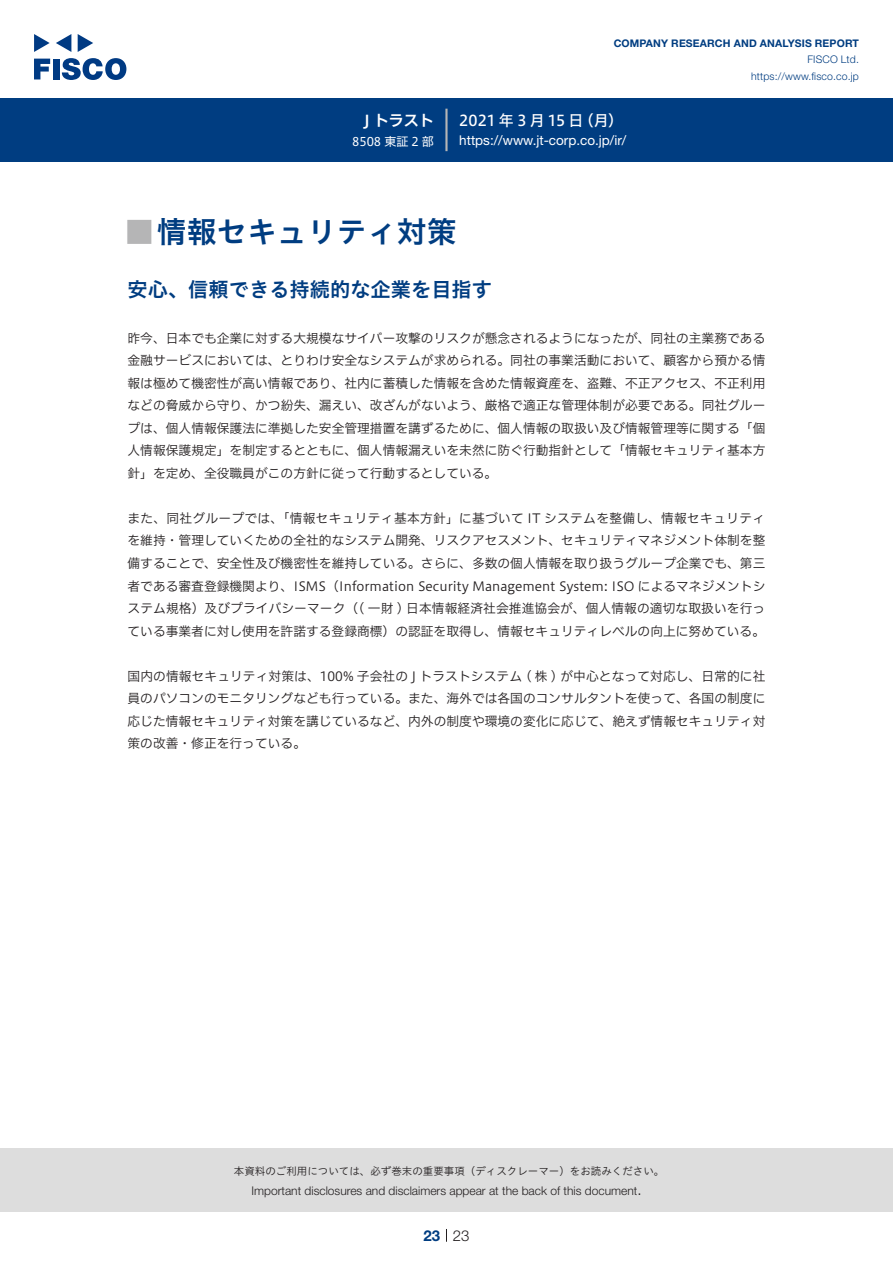
<style>
.page{position:relative;width:893px;height:1263px;background:#fff}
.page>*{position:absolute;margin:0;border:0;box-sizing:border-box;transform-origin:0 0}
.t1{font:30px "Hiragino UD Sans Std N W6";color:#003d81}
.t2{font:700 24px "Koz Go Pro";color:#b5b5b6}
.中タイトル{font:20.25px "Hiragino UD Sans Std W6";color:#003d81}
.t3{font:15px "Hiragino UD Sans F Std N W5";color:#fff}
.t4{font:15px "Hiragino UD Sans F Std N W6";color:#fff}
.t5{font:300 15px "Helvetica Neue LT Std";color:#231f20}
.t6{font:700 15px "Helvetica Neue LT Std";color:#003d81}
.t7{font:13.5px "Helvetica Neue LT Std";color:#fff}
.本文{font:12.75px/22.5px "Hiragino UD Sans F Std N W3";color:#231f20;text-align:justify}
.t8{font:300 12px "Helvetica Neue LT Std";color:#231f20}
.t9{font:12px "Hiragino UD Sans F Std N W4";color:#fff}
.t10{font:10.5px "Hiragino UD Sans Std W3";color:#231f20}
.t11{font:700 10.5px "Helvetica Neue LT Std";letter-spacing:.015em;color:#003d81}
.t12{font:300 10.5px/16.5px "Helvetica Neue LT Std";letter-spacing:.015em;color:#003d81;text-align:right}
</style>
<div class="page">
<div style="left:0;top:1148px;width:893px;height:64px;background:#ddd"></div>
<svg style="left:34px;top:59px;width:16px;height:20px"></svg>
<div style="left:53px;top:59px;width:6px;height:20px;background:#003a83"></div>
<svg style="left:62px;top:58px;width:64px;height:22px"></svg>
<svg style="left:34px;top:34px;width:16px;height:18px"></svg>
<svg style="left:78px;top:34px;width:15px;height:18px"></svg>
<svg style="left:56px;top:34px;width:15px;height:18px"></svg>
<div style="left:0;top:98px;width:893px;height:64px;background:#003d81"></div>
<hr style="left:445px;top:109px;width:3px;height:42px;background:#b5b5b6">
<svg style="left:446px;top:1229px;width:1px;height:13px"></svg>
<p class="t4" style="left:364px;top:109px;width:71px">J トラスト</p>
<p class="t9" style="left:352px;top:132px;width:83px">8508 東証 2 部</p>
<p class="t11" style="left:614px;top:37px;width:247px">COMPANY RESEARCH AND ANALYSIS REPORT</p>
<p class="t12" style="left:751px;top:51px;width:109px">FISCO Ltd. https://www.fisco.co j p.</p>
<p class="t3" style="left:459px;top:109px;width:126px">2021 年 3 月 15 日</p>
<p class="t3" style="left:579px;top:109px;width:46px">（月(</p>
<p class="t7" style="left:459px;top:132px;width:169px">h t t p s : / / w w w -j t. c o r p . c o j p. /i r/</p>
<p class="t1" style="left:157px;top:209px;width:301px">情報セキュリティ対策</p>
<p class="t2" style="left:128px;top:217px;width:25px">█</p>
<p class="中タイトル" style="left:128px;top:274px;width:366px">安心、信頼できる持続的な企業を目指す</p>
<p class="本文" style="left:128px;top:326px;width:639px">昨今、日本でも企業に対する大規模なサイバー攻撃のリスクが懸念されるようになったが、同社の主業務である金融サービスにおいては、とりわけ安全なシステムが求められる。同社の事業活動において、顧客から預かる情報は極めて機密性が高い情報であり、社内に蓄積した情報を含めた情報資産を、盗難、不正アクセス、不正利用などの脅威から守り、かつ紛失、漏えい、改ざんがないよう、厳格で適正な管理体制が必要である。同社グループは、個人情報保護法に準拠した安全管理措置を講ずるために、個人情報の取扱い及び情報管理等に関する「個人情報保護規定」を制定するとともに、個人情報漏えいを未然に防ぐ行動指針として「情報セキュリティ基本方針」を定め、全役職員がこの方針に従って行動するとしている。</p>
<p class="本文" style="left:128px;top:506px;width:639px">また、同社グループでは、「情報セキュリティ基本方針」に基づいて IT システムを整備し、情報セキュリティを維持・管理していくための全社的なシステム開発、リスクアセスメント、セキュリティマネジメント体制を整備することで、安全性及び機密性を維持している。さらに、多数の個人情報を取り扱うグループ企業でも、第三者である審査登録機関より、ISMS（Information Security Management System: ISO によるマネジメントシステム規格）及びプライバシーマーク（( 一財 ) 日本情報経済社会推進協会が、個人情報の適切な取扱いを行っている事業者に対し使用を許諾する登録商標）の認証を取得し、情報セキュリティレベルの向上に努めている。</p>
<p class="本文" style="left:128px;top:664px;width:639px">国内の情報セキュリティ対策は、100% 子会社の J トラストシステム ( 株 ) が中心となって対応し、日常的に社員のパソコンのモニタリングなども行っている。また、海外では各国のコンサルタントを使って、各国の制度に応じた情報セキュリティ対策を講じているなど、内外の制度や環境の変化に応じて、絶えず情報セキュリティ対策の改善・修正を行っている。</p>
<p class="t10" style="left:234px;top:1163px;width:432px">本資料のご利用については、必ず巻末の重要事項（ディスクレーマー）をお読みください。</p>
<p class="t5" style="left:637px;top:1180px;width:6px">.</p>
<p class="t8" style="left:251px;top:1183px;width:387px">Important disclosures and disclaimers appear at the back of this document</p>
<p class="t6" style="left:423px;top:1226px;width:18px">23</p>
<p class="t5" style="left:453px;top:1226px;width:18px">23</p>
</div>
